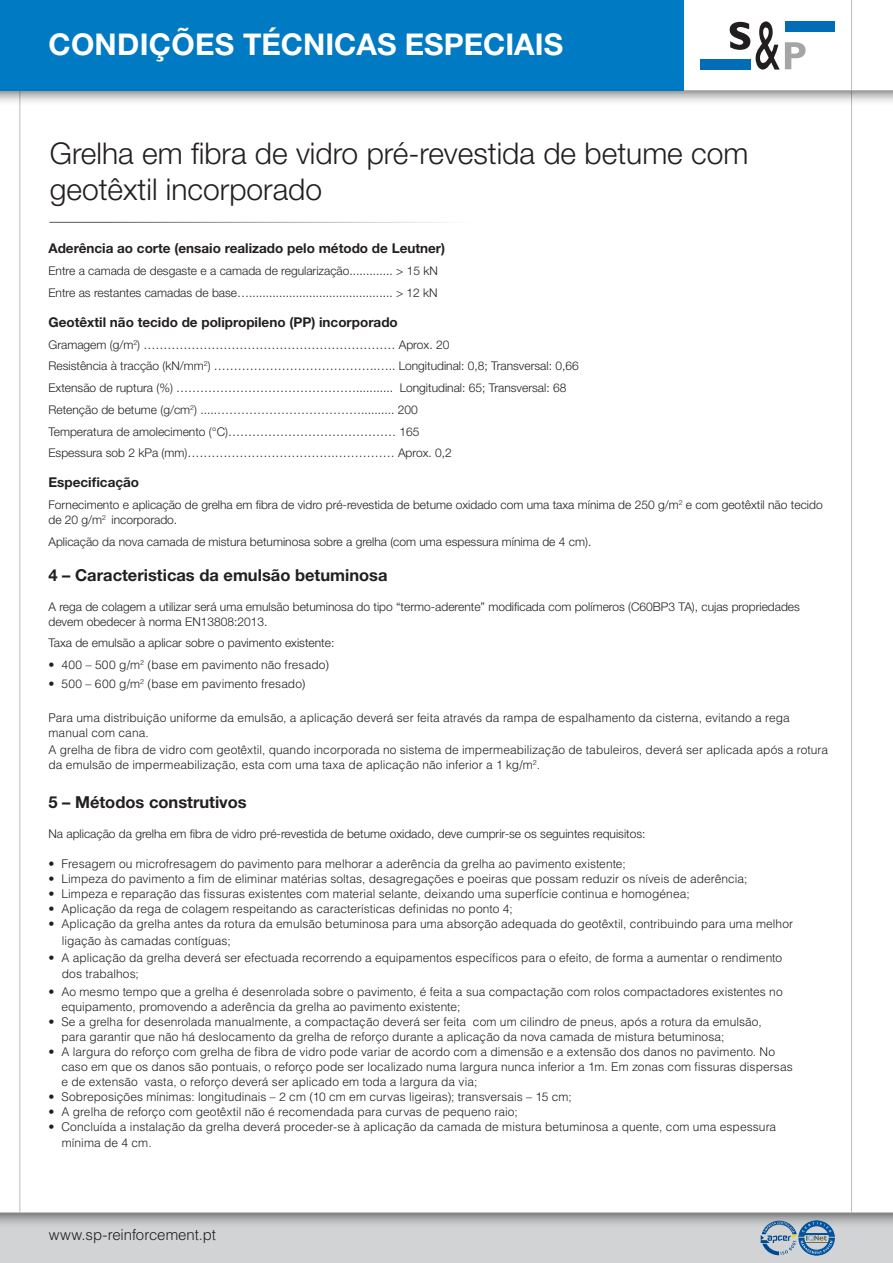
<style>
.page{position:relative;width:893px;height:1263px;background:#fff}
.page>*{position:absolute;margin:0;border:0;box-sizing:border-box;transform-origin:0 0}
.t1{font:300 30px/36px "Helvetica Neue LT Std";color:#231f20}
.t2{font:700 30px "Helvetica Neue LT Std";color:#fff}
.t3{font:700 16.5px "Helvetica Neue LT Std";color:#231f20}
.t4{font:300 15px "Helvetica LT Std";letter-spacing:-.005em;color:#231f20}
.t5{font:700 13.5px "Helvetica Neue LT Std";color:#231f20}
.t6{font:300 12px/15px "Helvetica LT Std";letter-spacing:.005em;color:#231f20}
.t7{font:300 12px/21.8px "Helvetica Neue LT Std";color:#231f20}
</style>
<div class="page">
<hr style="left:19px;top:0;width:1px;height:1263px;background:#bcbec0">
<hr style="left:851px;top:0;width:1px;height:1263px;background:#bcbec0">
<svg style="left:0;top:91px;width:893px;height:15px"></svg>
<div style="left:0;top:1212px;width:893px;height:51px;background:#d1d3d4"></div>
<svg style="left:0;top:1213px;width:893px;height:11px"></svg>
<hr style="left:0;top:1212px;width:893px;height:1px;background:#bcbec0">
<hr style="left:0;top:90px;width:893px;height:1px;background:#bcbec0">
<hr style="left:683px;top:0;width:1px;height:92px;background:#bcbec0">
<div style="left:701px;top:59px;width:50px;height:10px;background:#006db6"></div>
<div style="left:785px;top:21px;width:49px;height:11px;background:#006db6"></div>
<svg style="left:730px;top:22px;width:20px;height:28px"></svg>
<svg style="left:756px;top:21px;width:49px;height:49px"></svg>
<svg style="left:761px;top:1220px;width:74px;height:35px"></svg>
<div style="left:0;top:0;width:684px;height:91px;background:#007ac2"></div>
<hr style="left:49px;top:222px;width:482px;height:1px;background:#58595b">
<h1 class="t2" style="left:48px;top:25px;width:516px">CONDIÇÕES TÉCNICAS ESPECIAIS</h1>
<h1 class="t1" style="left:50px;top:134px;width:700px">Grelha em fibra de vidro pré-revestida de betume com geotêxtil incorporado</h1>
<p class="t5" style="left:48px;top:240px;width:398px">Aderência ao corte (ensaio realizado pelo método de Leutner)</p>
<p class="t7" style="left:48px;top:260px;width:391px">Entre a camada de desgaste e a camada de regularização............. &gt; 15 kN<br>Entre as restantes camadas de base…........................................... &gt; 12 kN</p>
<p class="t5" style="left:48px;top:314px;width:351px">Geotêxtil não tecido de polipropileno (PP) incorporado</p>
<p class="t7" style="left:48px;top:333px;width:532px">Gramagem (g/m<sup>2</sup>) ……………………………………………………… Aprox. 20<br>Resistência à tracção (kN/mm<sup>2</sup>) …………………………………..….. Longitudinal: 0,8; Transversal: 0,66<br>Extensão de ruptura (%) ………………………………………........... Longitudinal: 65; Transversal: 68<br>Retenção de betume (g/cm<sup>2</sup>) .....……………………………….......... 200<br>Temperatura de amolecimento (°C)…………………………………… 165<br>Espessura sob 2 kPa (mm)……………………………….…………… Aprox. 0,2</p>
<p class="t5" style="left:48px;top:474px;width:92px">Especificação</p>
<p class="t7" style="left:48px;top:497px;width:776px;line-height:15px">Fornecimento e aplicação de grelha em fibra de vidro pré-revestida de betume oxidado com uma taxa mínima de 250 g/m<sup>2</sup> e com geotêxtil não tecido de 20 g/m<sup>2</sup> incorporado.</p>
<p class="t7" style="left:48px;top:530px;width:544px">Aplicação da nova camada de mistura betuminosa sobre a grelha (com uma espessura mínima de 4 cm).</p>
<h2 class="t3" style="left:48px;top:564px;width:341px">4 – Caracteristicas da emulsão betuminosa</h2>
<p class="t7" style="left:48px;top:599px;width:753px;line-height:15px">A rega de colagem a utilizar será uma emulsão betuminosa do tipo “termo-aderente” modificada com polímeros (C60BP3 TA), cujas propriedades devem obedecer à norma EN13808:2013.</p>
<p class="t7" style="left:48px;top:632px;width:287px">Taxa de emulsão a aplicar sobre o pavimento existente:</p>
<p class="t6" style="left:48px;top:657px;width:282px">• 400 – 500 g/m<sup>2</sup> (base em pavimento não fresado)</p>
<p class="t6" style="left:48px;top:676px;width:259px">• 500 – 600 g/m<sup>2</sup> (base em pavimento fresado)</p>
<p class="t6" style="left:48px;top:710px;width:743px">Para uma distribuição uniforme da emulsão, a aplicação deverá ser feita através da rampa de espalhamento da cisterna, evitando a rega manual com cana.</p>
<p class="t6" style="left:48px;top:742px;width:781px">A grelha de fibra de vidro com geotêxtil, quando incorporada no sistema de impermeabilização de tabuleiros, deverá ser aplicada após a rotura da emulsão de impermeabilização, esta com uma taxa de aplicação não inferior a 1 kg/m<sup>2</sup>.</p>
<h2 class="t3" style="left:48px;top:792px;width:200px">5 – Métodos construtivos</h2>
<p class="t7" style="left:48px;top:823px;width:599px">Na aplicação da grelha em fibra de vidro pré-revestida de betume oxidado, deve cumprir-se os seguintes requisitos:</p>
<p class="t6" style="left:48px;top:856px;width:579px">• Fresagem ou microfresagem do pavimento para melhorar a aderência da grelha ao pavimento existente;</p>
<p class="t6" style="left:48px;top:871px;width:701px">• Limpeza do pavimento a fim de eliminar matérias soltas, desagregações e poeiras que possam reduzir os níveis de aderência;</p>
<p class="t6" style="left:48px;top:886px;width:643px">• Limpeza e reparação das fissuras existentes com material selante, deixando uma superfície continua e homogénea;</p>
<p class="t6" style="left:48px;top:901px;width:466px">• Aplicação da rega de colagem respeitando as características definidas no ponto 4;</p>
<p class="t6" style="left:62px;top:916px;width:733px;line-height:16.5px;text-indent:-13px">• Aplicação da grelha antes da rotura da emulsão betuminosa para uma absorção adequada do geotêxtil, contribuindo para uma melhor ligação às camadas contíguas;</p>
<p class="t6" style="left:62px;top:949px;width:722px;line-height:16.5px;text-indent:-13px">• A aplicação da grelha deverá ser efectuada recorrendo a equipamentos específicos para o efeito, de forma a aumentar o rendimento dos trabalhos;</p>
<p class="t6" style="left:61px;top:984px;width:723px;text-indent:-13px">• Ao mesmo tempo que a grelha é desenrolada sobre o pavimento, é feita a sua compactação com rolos compactadores existentes no equipamento, promovendo a aderência da grelha ao pavimento existente;</p>
<p class="t6" style="left:61px;top:1014px;width:702px;text-indent:-13px">• Se a grelha for desenrolada manualmente, a compactação deverá ser feita com um cilindro de pneus, após a rotura da emulsão, para garantir que não há deslocamento da grelha de reforço durante a aplicação da nova camada de mistura betuminosa;</p>
<p class="t6" style="left:61px;top:1044px;width:733px;text-indent:-13px">• A largura do reforço com grelha de fibra de vidro pode variar de acordo com a dimensão e a extensão dos danos no pavimento. No caso em que os danos são pontuais, o reforço pode ser localizado numa largura nunca inferior a 1m. Em zonas com fissuras dispersas e de extensão vasta, o reforço deverá ser aplicado em toda a largura da via;</p>
<p class="t6" style="left:48px;top:1089px;width:525px">• Sobreposições mínimas: longitudinais – 2 cm (10 cm em curvas ligeiras); transversais – 15 cm;</p>
<p class="t6" style="left:48px;top:1104px;width:471px">• A grelha de reforço com geotêxtil não é recomendada para curvas de pequeno raio;</p>
<p class="t6" style="left:62px;top:1118px;width:716px;line-height:16.5px;text-indent:-13px">• Concluída a instalação da grelha deverá proceder-se à aplicação da camada de mistura betuminosa a quente, com uma espessura mínima de 4 cm.</p>
<p class="t4" style="left:49px;top:1225px;width:168px">www.sp-reinforcement.pt</p>
</div>
